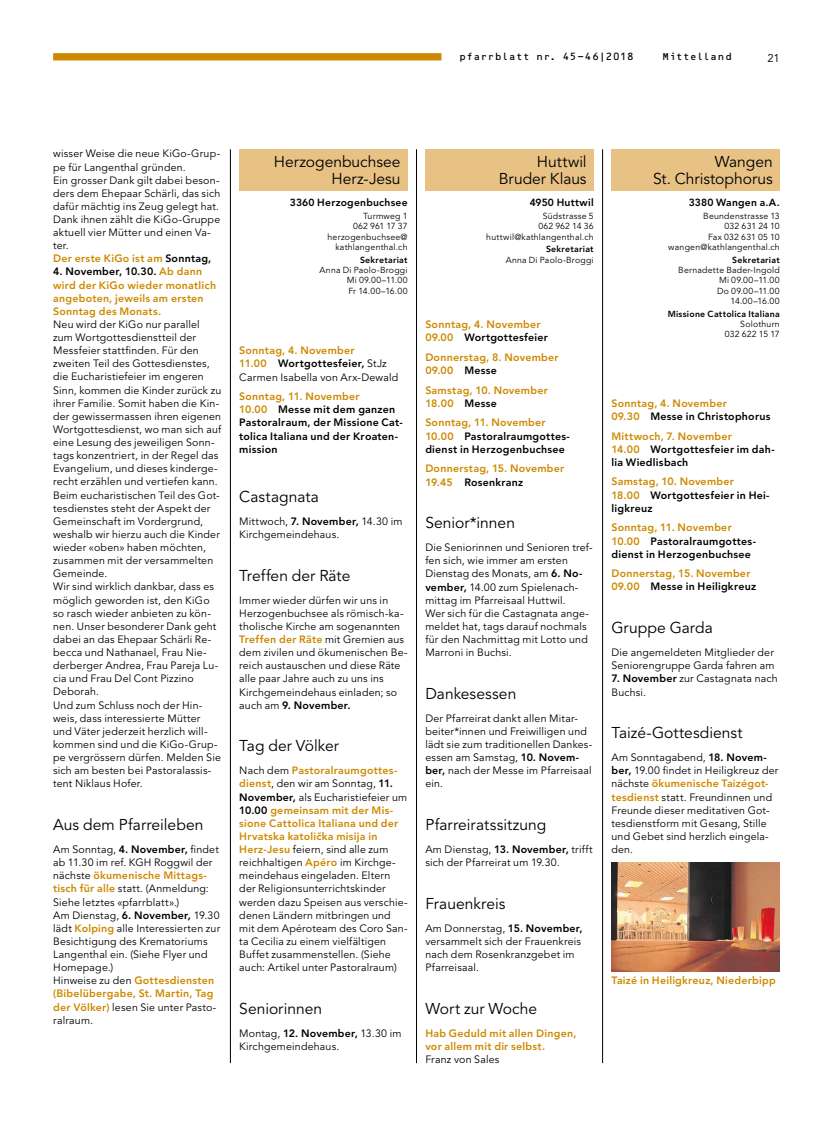
<style>
.page{position:relative;width:833px;height:1134px;background:#fff}
.page>*{position:absolute;margin:0;border:0;box-sizing:border-box;transform-origin:0 0}
.t1{font:15.62px/17.5px "Avenir LT Pro";color:#000;text-align:right}
.t2{font:11.25px "Avenir LT Pro";color:#000}
.t3{font:10.62px/13.1px "Avenir LT Pro";letter-spacing:.02em;color:#000}
.t4{font:800 10.62px/13.1px "Avenir LT Pro";letter-spacing:.02em;color:#cd8900}
.t5{font:800 10.62px/13.1px "Avenir LT Pro";letter-spacing:.025em;color:#000}
.t6{font:800 10.25px "Avenir LT Pro";letter-spacing:.02em;color:#000}
.t7{font:10px "OCRB Std";letter-spacing:-.015em;color:#000}
.t8{font:8.75px/10.4px "Avenir LT Pro";letter-spacing:.025em;color:#000;text-align:right}
.t9{font:800 8.75px "Avenir LT Pro";letter-spacing:.03em;color:#000}
.s1{font-weight:800;color:#cd8900}
.s2{font-weight:800}
.s3{color:#000}
.s4{color:#cd8900}
</style>
<div class="page">
<div style="left:53px;top:53px;width:388px;height:7px;background:#cd8900"></div>
<hr style="left:230px;top:149px;width:1px;height:914px;background:#000">
<hr style="left:416px;top:149px;width:1px;height:914px;background:#000">
<hr style="left:602px;top:149px;width:1px;height:914px;background:#000">
<div style="left:239px;top:149px;width:168px;height:42px;background:#e8c285"></div>
<div style="left:425px;top:149px;width:169px;height:42px;background:#e8c285"></div>
<div style="left:611px;top:149px;width:169px;height:42px;background:#e8c285"></div>
<img style="left:611px;top:862px;width:169px;height:109px">
<p class="t7" style="left:459px;top:51px;width:176px">pfarrblatt nr. 45-46|2018</p>
<p class="t7" style="left:662px;top:51px;width:72px">Mittelland</p>
<p class="t2" style="left:767px;top:51px;width:14px">21</p>
<p class="t3" style="left:53px;top:147px;width:169px">wisser Weise die neue KiGo-Grup&shy;pe für Langenthal gründen.<br>Ein grosser Dank gilt dabei beson&shy;ders dem Ehepaar Schärli, das sich dafür mächtig ins Zeug gelegt hat.<br>Dank ihnen zählt die KiGo-Gruppe aktuell vier Mütter und einen Va&shy;ter.<br><span class="s1">Der erste KiGo ist am</span> <span class="s2">Sonntag,</span></p>
<p class="t4" style="left:53px;top:265px;width:164px"><span class="s3">4. November, 10.30.</span> Ab dann wird der KiGo wieder monatlich angeboten, jeweils am ersten<br>Sonntag des Monats.</p>
<p class="t3" style="left:53px;top:318px;width:170px">Neu wird der KiGo nur parallel zum Wortgottesdienstteil der<br>Messfeier stattfinden. Für den zweiten Teil des Gottesdienstes, die Eucharistiefeier im engeren<br>Sinn, kommen die Kinder zurück zu ihrer Familie. Somit haben die Kin&shy;der gewissermassen ihren eigenen<br>Wortgottesdienst, wo man sich auf eine Lesung des jeweiligen Sonn&shy;tags konzentriert, in der Regel das<br>Evangelium, und dieses kinderge&shy;recht erzählen und vertiefen kann.<br>Beim eucharistischen Teil des Got&shy;tesdienstes steht der Aspekt der<br>Gemeinschaft im Vordergrund, weshalb wir hierzu auch die Kinder wieder «oben» haben möchten, zusammen mit der versammelten<br>Gemeinde.<br>Wir sind wirklich dankbar, dass es möglich geworden ist, den KiGo so rasch wieder anbieten zu kön&shy;nen. Unser besonderer Dank geht dabei an das Ehepaar Schärli Re&shy;becca und Nathanael, Frau Nie&shy;derberger Andrea, Frau Pareja Lu&shy;cia und Frau Del Cont Pizzino<br>Deborah.<br>Und zum Schluss noch der Hin&shy;weis, dass interessierte Mütter und Väter jederzeit herzlich will&shy;kommen sind und die KiGo-Grup&shy;pe vergrössern dürfen. Melden Sie sich am besten bei Pastoralassis&shy;tent Niklaus Hofer.</p>
<h1 class="t1" style="left:53px;top:816px;width:152px">Aus dem Pfarreileben</h1>
<p class="t3" style="left:53px;top:843px;width:168px">Am Sonntag, <span class="s2">4. November,</span> findet ab 11.30 im ref. KGH Roggwil der nächste <span class="s1">ökumenische Mittags&shy;tisch für alle</span> statt. (Anmeldung:<br>Siehe letztes «pfarrblatt».)<br>Am Dienstag, <span class="s2">6. November,</span> 19.30 lädt <span class="s1">Kolping</span> alle Interessierten zur<br>Besichtigung des Krematoriums<br>Langenthal ein. (Siehe Flyer und<br>Homepage.)<br>Hinweise zu den <span class="s1">Gottesdiensten (Bibelübergabe, St. Martin, Tag der Völker)</span> lesen Sie unter Pasto&shy;ralraum.</p>
<h1 class="t1" style="left:274px;top:153px;width:128px">Herzogenbuchsee<br>Herz-Jesu</h1>
<h1 class="t1" style="left:499px;top:153px;width:89px">Huttwil<br>Bruder Klaus</h1>
<h1 class="t1" style="left:653px;top:153px;width:121px">Wangen<br>St. Christophorus</h1>
<p class="t6" style="left:290px;top:196px;width:119px">3360 Herzogenbuchsee</p>
<p class="t8" style="left:327px;top:211px;width:82px">Turmweg 1<br>062 961 17 37 herzogenbuchsee@ kathlangenthal.ch</p>
<p class="t9" style="left:360px;top:254px;width:49px">Sekretariat</p>
<p class="t8" style="left:347px;top:265px;width:62px;text-align:justify;text-indent:-27px">Anna Di Paolo-Broggi Mi 09.00–11.00<br>Fr 14.00–16.00</p>
<p class="t6" style="left:529px;top:196px;width:66px">4950 Huttwil</p>
<p class="t8" style="left:486px;top:211px;width:109px">Südstrasse 5<br>062 962 14 36 huttwil@kathlangenthal.ch</p>
<p class="t9" style="left:546px;top:244px;width:49px">Sekretariat</p>
<p class="t8" style="left:506px;top:255px;width:89px">Anna Di Paolo-Broggi</p>
<p class="t6" style="left:689px;top:196px;width:92px">3380 Wangen a.A.</p>
<p class="t8" style="left:668px;top:211px;width:113px">Beundenstrasse 13<br>032 631 24 10<br>Fax 032 631 05 10 wangen@kathlangenthal.ch</p>
<p class="t9" style="left:732px;top:254px;width:49px">Sekretariat</p>
<p class="t8" style="left:678px;top:265px;width:103px">Bernadette Bader-Ingold<br>Mi 09.00–11.00<br>Do 09.00–11.00<br>14.00–16.00</p>
<p class="t9" style="left:667px;top:309px;width:114px">Missione Cattolica Italiana</p>
<p class="t8" style="left:725px;top:319px;width:56px">Solothurn<br>032 622 15 17</p>
<p class="t4" style="left:425px;top:318px;width:124px">Sonntag, 4. November<br>09.00 <span class="s3">Wortgottesfeier</span></p>
<p class="t4" style="left:425px;top:351px;width:135px">Donnerstag, 8. November<br>09.00 <span class="s3">Messe</span></p>
<p class="t4" style="left:425px;top:383px;width:124px">Samstag, 10. November<br>18.00 <span class="s3">Messe</span></p>
<p class="t5" style="left:425px;top:416px;width:146px"><span class="s4">Sonntag, 11. November<br>10.00</span> Pastoralraumgottes&shy;dienst in Herzogenbuchsee</p>
<p class="t4" style="left:425px;top:462px;width:140px">Donnerstag, 15. November<br>19.45 <span class="s3">Rosenkranz</span></p>
<h1 class="t1" style="left:425px;top:514px;width:91px">Senior*innen</h1>
<p class="t3" style="left:425px;top:541px;width:169px">Die Seniorinnen und Senioren tref&shy;fen sich, wie immer am ersten<br>Dienstag des Monats, am <span class="s2">6. No&shy;vember,</span> 14.00 zum Spielenach&shy;mittag im Pfarreisaal Huttwil.<br>Wer sich für die Castagnata ange&shy;meldet hat, tags darauf nochmals für den Nachmittag mit Lotto und<br>Marroni in Buchsi.</p>
<h1 class="t1" style="left:425px;top:685px;width:93px">Dankesessen</h1>
<p class="t3" style="left:425px;top:712px;width:168px">Der Pfarreirat dankt allen Mitar&shy;beiter*innen und Freiwilligen und lädt sie zum traditionellen Dankes&shy;essen am Samstag, <span class="s2">10. Novem&shy;ber,</span> nach der Messe im Pfarreisaal ein.</p>
<h1 class="t1" style="left:425px;top:816px;width:123px">Pfarreiratssitzung</h1>
<p class="t3" style="left:425px;top:843px;width:169px">Am Dienstag, <span class="s2">13. November,</span> trifft sich der Pfarreirat um 19.30.</p>
<h1 class="t1" style="left:425px;top:895px;width:82px">Frauenkreis</h1>
<p class="t3" style="left:425px;top:922px;width:159px">Am Donnerstag, <span class="s2">15. November, </span>versammelt sich der Frauenkreis nach dem Rosenkranzgebet im<br>Pfarreisaal.</p>
<h1 class="t1" style="left:425px;top:1000px;width:113px">Wort zur Woche</h1>
<p class="t4" style="left:425px;top:1027px;width:153px">Hab Geduld mit allen Dingen, vor allem mit dir selbst.</p>
<p class="t3" style="left:425px;top:1053px;width:76px">Franz von Sales</p>
<p class="t3" style="left:239px;top:344px;width:161px"><span class="s1">Sonntag, 4. November<br>11.00</span> <span class="s2">Wortgottesfeier,</span> StJz<br>Carmen Isabella von Arx-Dewald</p>
<p class="t5" style="left:239px;top:390px;width:165px"><span class="s4">Sonntag, 11. November<br>10.00</span> Messe mit dem ganzen<br>Pastoralraum, der Missione Cat&shy;tolica Italiana und der Kroaten&shy;mission</p>
<h1 class="t1" style="left:239px;top:488px;width:81px">Castagnata</h1>
<p class="t3" style="left:239px;top:515px;width:165px">Mittwoch, <span class="s2">7. November,</span> 14.30 im<br>Kirchgemeindehaus.</p>
<h1 class="t1" style="left:239px;top:567px;width:113px">Treffen der Räte</h1>
<p class="t3" style="left:239px;top:594px;width:170px">Immer wieder dürfen wir uns in<br>Herzogenbuchsee als römisch-ka&shy;tholische Kirche am sogenannten<br><span class="s1">Treffen der Räte</span> mit Gremien aus dem zivilen und ökumenischen Be&shy;reich austauschen und diese Räte alle paar Jahre auch zu uns ins<br>Kirchgemeindehaus einladen; so auch am <span class="s2">9. November.</span></p>
<h1 class="t1" style="left:239px;top:737px;width:101px">Tag der Völker</h1>
<p class="t3" style="left:239px;top:764px;width:170px">Nach dem <span class="s1">Pastoralraumgottes&shy;dienst</span>, den wir am Sonntag, <span class="s2">11.<br>November,</span> als Eucharistiefeier um<br><span class="s2">10.00</span> <span class="s1">gemeinsam mit der Mis&shy;sione Cattolica Italiana und der<br>Hrvatska katolička misija in<br>Herz-Jesu</span> feiern, sind alle zum reichhaltigen <span class="s1">Apéro</span> im Kirchge&shy;meindehaus eingeladen. Eltern der Religionsunterrichtskinder werden dazu Speisen aus verschie&shy;denen Ländern mitbringen und mit dem Apéroteam des Coro San&shy;ta Cecilia zu einem vielfältigen<br>Buffet zusammenstellen. (Siehe auch: Artikel unter Pastoralraum)</p>
<h1 class="t1" style="left:239px;top:1000px;width:85px">Seniorinnen</h1>
<p class="t3" style="left:239px;top:1027px;width:164px">Montag, <span class="s2">12. November,</span> 13.30 im<br>Kirchgemeindehaus.</p>
<p class="t4" style="left:611px;top:396px;width:160px">Sonntag, 4. November<br>09.30 <span class="s3">Messe in Christophorus</span></p>
<p class="t5" style="left:611px;top:429px;width:165px"><span class="s4">Mittwoch, 7. November<br>14.00</span> Wortgottesfeier im dah&shy;lia Wiedlisbach</p>
<p class="t5" style="left:611px;top:475px;width:160px"><span class="s4">Samstag, 10. November<br>18.00</span> Wortgottesfeier in Hei&shy;ligkreuz</p>
<p class="t5" style="left:611px;top:521px;width:146px"><span class="s4">Sonntag, 11. November<br>10.00</span> Pastoralraumgottes&shy;dienst in Herzogenbuchsee</p>
<p class="t4" style="left:611px;top:567px;width:146px">Donnerstag, 15. November<br>09.00 <span class="s3">Messe in Heiligkreuz</span></p>
<h1 class="t1" style="left:611px;top:619px;width:103px">Gruppe Garda</h1>
<p class="t3" style="left:611px;top:646px;width:164px">Die angemeldeten Mitglieder der<br>Seniorengruppe Garda fahren am</p>
<p class="t3" style="left:611px;top:672px;width:168px"><span class="s2">7. November</span> zur Castagnata nach<br>Buchsi.</p>
<h1 class="t1" style="left:611px;top:724px;width:133px">Taizé-Gottesdienst</h1>
<p class="t3" style="left:611px;top:751px;width:168px">Am Sonntagabend, <span class="s2">18. Novem&shy;ber,</span> 19.00 findet in Heiligkreuz der nächste <span class="s1">ökumenische Taizégot&shy;tesdienst</span> statt. Freundinnen und<br>Freunde dieser meditativen Got&shy;tesdienstform mit Gesang, Stille und Gebet sind herzlich eingela&shy;den.</p>
<p class="t4" style="left:611px;top:974px;width:166px">Taizé in Heiligkreuz, Niederbipp</p>
</div>
